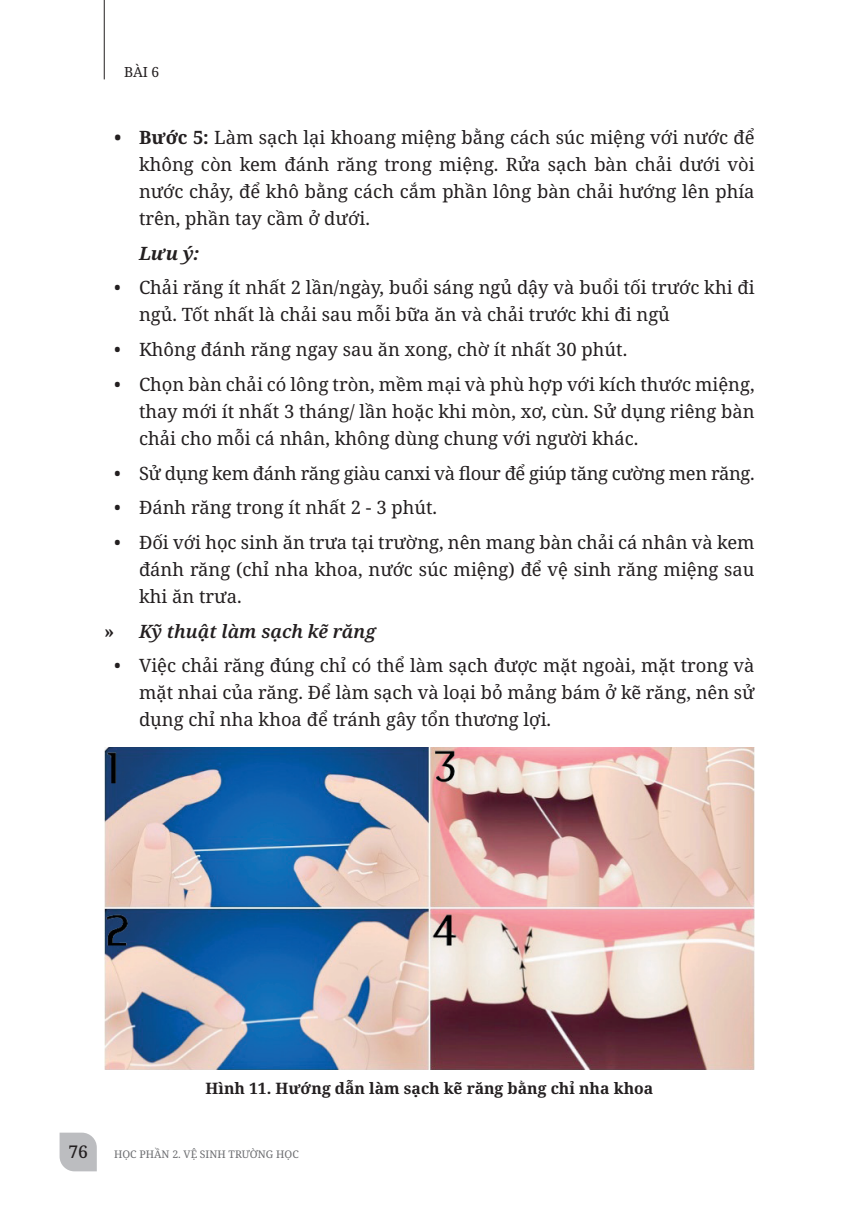
<style>
.page{position:relative;width:844px;height:1221px;background:#fff}
.page>*{position:absolute;margin:0;border:0;box-sizing:border-box;transform-origin:0 0}
.t1{font:18.38px/27.1px "Noto Serif";color:#231f20;text-align:justify}
.t2{font:18.38px "Noto Serif";letter-spacing:-.02em;color:#231f20}
.t3{font:italic 600 18.38px "Noto Serif";color:#231f20}
.t4{font:italic 700 18.38px "Noto Serif";color:#231f20}
.t5{font:500 17.5px "Noto Serif";color:#231f20}
.t6{font:700 15.75px "Noto Serif";color:#231f20}
.t7{font:14px "Noto Serif";color:#231f20}
.t8{font:10.5px "Noto Serif";color:#6c6d70}
.s1{font-weight:700}
.s2{font-weight:700;font-style:normal}
</style>
<div class="page">
<svg style="left:60px;top:1132px;width:37px;height:39px"></svg>
<hr style="left:104px;top:0;width:1px;height:79px;background:#231f20">
<img style="left:104px;top:747px;width:650px;height:322px">
<p class="t7" style="left:124px;top:62px;width:37px">BÀI 6</p>
<p class="t1" style="left:139px;top:124px;width:617px;text-indent:-25px"><span class="s1">• Bước 5:</span> Làm sạch lại khoang miệng bằng cách súc miệng với nước để không còn kem đánh răng trong miệng. Rửa sạch bàn chải dưới vòi nước chảy, để khô bằng cách cắm phần lông bàn chải hướng lên phía trên, phần tay cầm ở dưới.</p>
<p class="t4" style="left:139px;top:240px;width:62px">Lưu ý:</p>
<p class="t1" style="left:139px;top:275px;width:617px;text-indent:-25px">• Chải răng ít nhất 2 lần/ngày, buổi sáng ngủ dậy và buổi tối trước khi đi ngủ. Tốt nhất là chải sau mỗi bữa ăn và chải trước khi đi ngủ</p>
<p class="t1" style="left:114px;top:336px;width:514px">• Không đánh răng ngay sau ăn xong, chờ ít nhất 30 phút.</p>
<p class="t1" style="left:139px;top:371px;width:617px;text-indent:-25px">• Chọn bàn chải có lông tròn, mềm mại và phù hợp với kích thước miệng, thay mới ít nhất 3 tháng/ lần hoặc khi mòn, xơ, cùn. Sử dụng riêng bàn chải cho mỗi cá nhân, không dùng chung với người khác.</p>
<p class="t2" style="left:114px;top:460px;width:641px">• Sử dụng kem đánh răng giàu canxi và flour để giúp tăng cường men răng.</p>
<p class="t1" style="left:114px;top:494px;width:324px">• Đánh răng trong ít nhất 2 - 3 phút.</p>
<p class="t1" style="left:139px;top:529px;width:617px;text-indent:-25px">• Đối với học sinh ăn trưa tại trường, nên mang bàn chải cá nhân và kem đánh răng (chỉ nha khoa, nước súc miệng) để vệ sinh răng miệng sau khi ăn trưa.</p>
<p class="t3" style="left:104px;top:618px;width:273px"><span class="s2">»</span> Kỹ thuật làm sạch kẽ răng</p>
<p class="t1" style="left:139px;top:652px;width:617px;text-indent:-25px">• Việc chải răng đúng chỉ có thể làm sạch được mặt ngoài, mặt trong và mặt nhai của răng. Để làm sạch và loại bỏ mảng bám ở kẽ răng, nên sử dụng chỉ nha khoa để tránh gây tổn thương lợi.</p>
<p class="t6" style="left:205px;top:1077px;width:449px">Hình 11. Hướng dẫn làm sạch kẽ răng bằng chỉ nha khoa</p>
<p class="t5" style="left:68px;top:1139px;width:21px">76</p>
<p class="t8" style="left:114px;top:1146px;width:186px">HỌC PHẦN 2. VỆ SINH TRƯỜNG HỌC</p>
</div>
